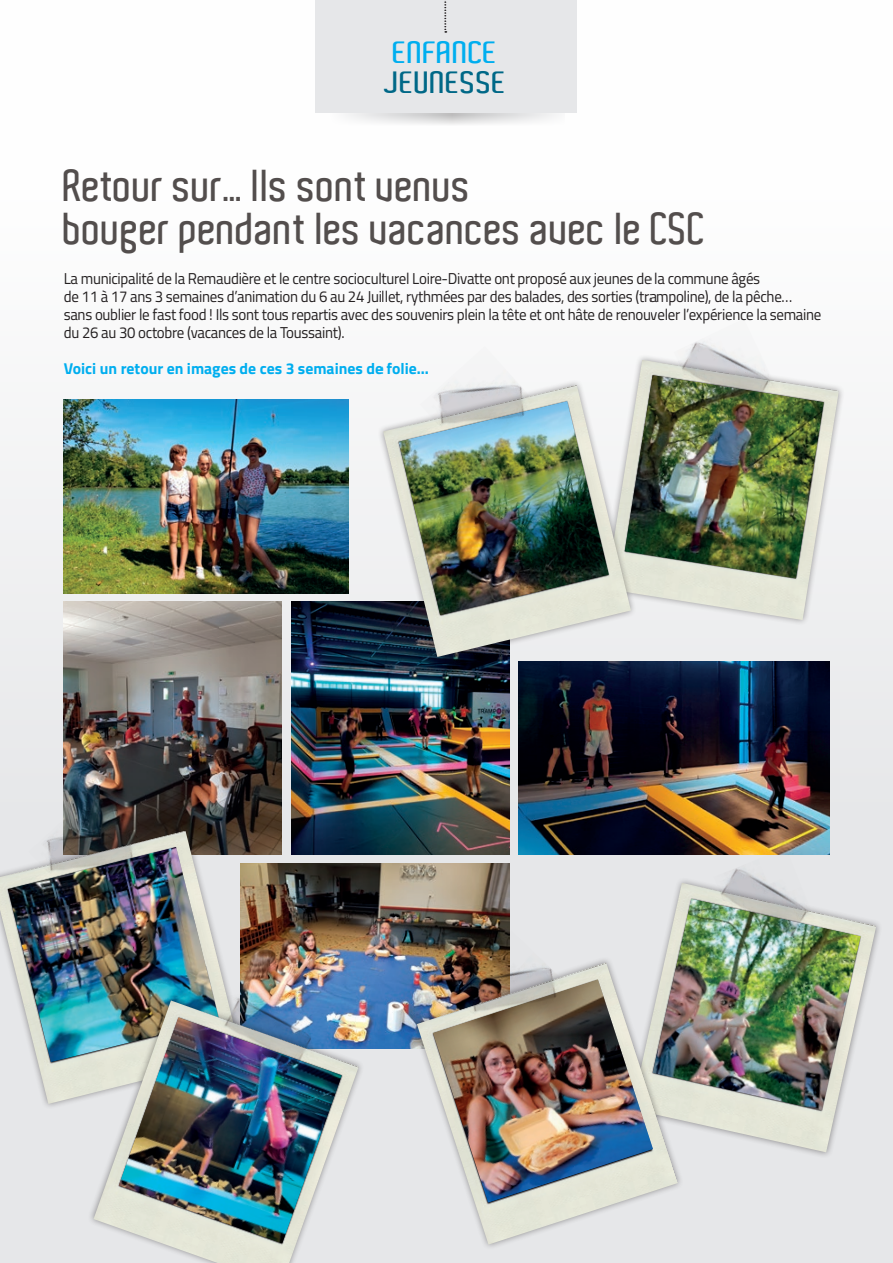
<style>
.page{position:relative;width:893px;height:1263px;background:#fff}
.page>*{position:absolute;margin:0;border:0;box-sizing:border-box;transform-origin:0 0}
.t1{font:600 43.5px/43.5px "Aldo";color:#534e4d}
.t2{font:600 30px "Aldo";color:#006887;scale:1.2 1}
.t3{font:600 30px "Aldo";color:#00aeef;scale:1.2 1}
.t4{font:15.75px/18px "Titillium";letter-spacing:-.02em;color:#231f20;scale:.95 1}
.t5{font:700 15.75px "Titillium";color:#00aeef}
</style>
<div class="page">
<div style="left:0;top:0;width:893px;height:1263px;background:linear-gradient(to bottom,#fff,#e0e1e4)"></div>
<svg style="left:331px;top:113px;width:234px;height:15px"></svg>
<div style="left:315px;top:0;width:262px;height:113px;background:#e6e7e9"></div>
<svg style="left:444px;top:1px;width:3px;height:32px"></svg>
<img style="left:64px;top:400px;width:285px;height:193px">
<img style="left:518px;top:661px;width:311px;height:194px">
<img style="left:64px;top:601px;width:218px;height:254px">
<img style="left:291px;top:601px;width:218px;height:254px">
<img style="left:248px;top:863px;width:261px;height:186px">
<div style="left:600px;top:354px;width:245px;height:272px;background:#f2f2f3"></div>
<img style="left:637px;top:360px;width:202px;height:260px">
<img style="left:636px;top:375px;width:188px;height:203px">
<img style="left:674px;top:319px;width:107px;height:112px">
<div style="left:626px;top:877px;width:256px;height:281px;background:#e6e7e9"></div>
<img style="left:675px;top:883px;width:201px;height:269px">
<img style="left:662px;top:899px;width:199px;height:211px">
<img style="left:714px;top:848px;width:105px;height:110px">
<div style="left:377px;top:379px;width:260px;height:284px;background:#231f20;opacity:.45"></div>
<img style="left:383px;top:385px;width:248px;height:272px">
<img style="left:399px;top:401px;width:210px;height:214px">
<img style="left:420px;top:346px;width:117px;height:116px">
<div style="left:411px;top:957px;width:273px;height:293px;background:#231f20;opacity:.45"></div>
<img style="left:417px;top:962px;width:261px;height:282px">
<img style="left:433px;top:979px;width:220px;height:223px">
<img style="left:451px;top:931px;width:117px;height:117px">
<div style="left:0;top:825px;width:248px;height:285px;background:#231f20;opacity:.45"></div>
<img style="left:0;top:831px;width:242px;height:273px">
<img style="left:8px;top:847px;width:211px;height:215px">
<img style="left:29px;top:792px;width:117px;height:117px">
<div style="left:88px;top:994px;width:277px;height:269px;background:#231f20;opacity:.45"></div>
<img style="left:94px;top:1000px;width:265px;height:263px">
<img style="left:119px;top:1017px;width:223px;height:226px">
<img style="left:216px;top:984px;width:99px;height:91px">
<h2 class="t3" style="left:393px;top:35px;width:89px">ENFANCE</h2>
<h2 class="t2" style="left:384px;top:65px;width:104px">JEUNESSE</h2>
<h1 class="t1" style="left:64px;top:164px;width:644px">Retour sur… Ils sont venus<br>bouger pendant les vacances avec le CSC</h1>
<p class="t4" style="left:64px;top:269px;width:799px">La municipalité de la Remaudière et le centre socioculturel Loire-Divatte ont proposé aux jeunes de la commune âgés<br>de 11 à 17 ans 3 semaines d’animation du 6 au 24 Juillet, rythmées par des balades, des sorties (trampoline), de la pêche… sans oublier le fast food ! Ils sont tous repartis avec des souvenirs plein la tête et ont hâte de renouveler l’expérience la semaine du 26 au 30 octobre (vacances de la Toussaint).</p>
<p class="t5" style="left:64px;top:356px;width:367px">Voici un retour en images de ces 3 semaines de folie…</p>
</div>
